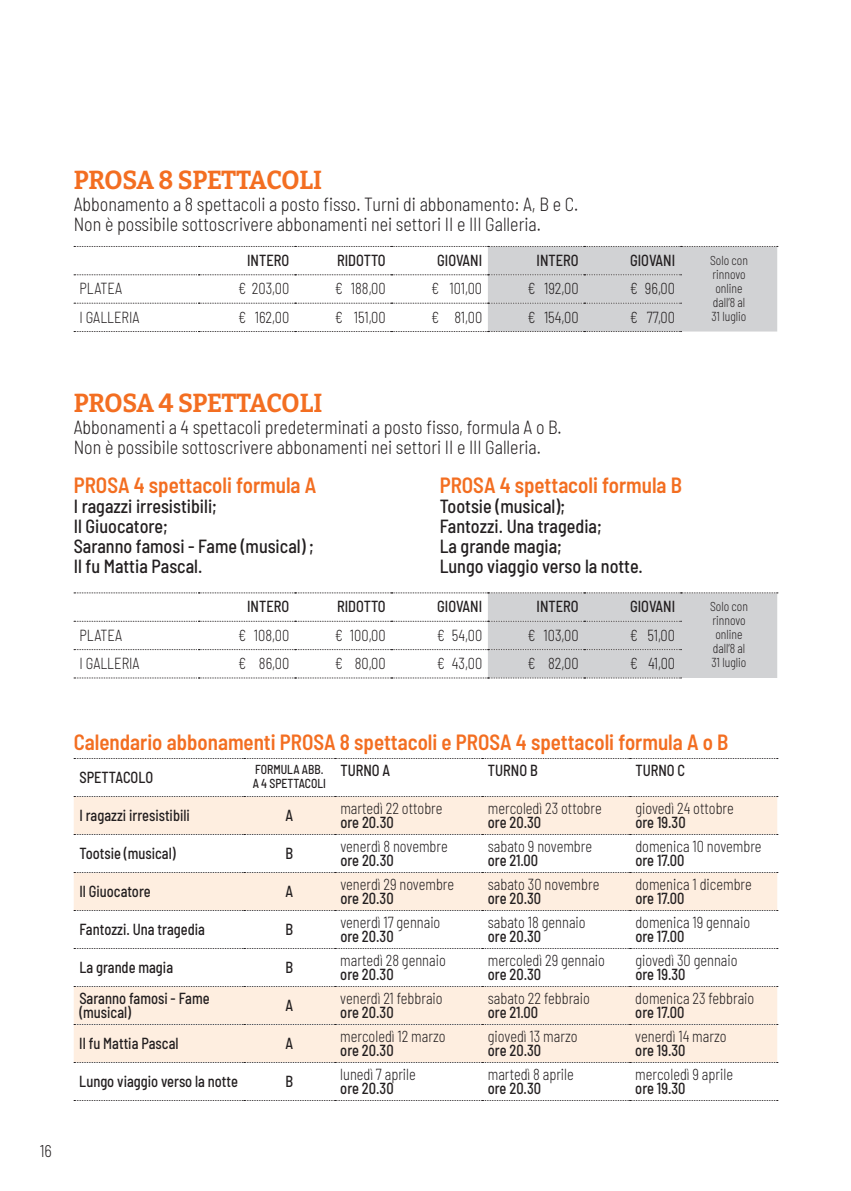
<style>
.page{position:relative;width:851px;height:1191px;background:#fff}
.page>*{position:absolute;margin:0;border:0;box-sizing:border-box;transform-origin:0 0}
.t1{font:700 26px "Bitter";letter-spacing:-.02em;color:#f36e21;scale:.95 1}
.t2{font:600 semi-condensed 22px "Barlow";color:#f36e21;scale:.95 1}
.t3{font:300 semi-condensed 19px/20px "Barlow";color:#231f20;scale:.95 1}
.t4{font:500 semi-condensed 19px/20px "Barlow";color:#231f20;scale:.95 1}
.t5{font:300 semi-condensed 17px "Barlow";color:#231f20;scale:.95 1}
.t6{font:300 semi-condensed 16px "Barlow";color:#231f20;scale:.9 1}
.t7{font:500 semi-condensed 16px/14px "Barlow";color:#231f20;scale:.9 1}
.t8{font:300 semi-condensed 13px/14px "Barlow";color:#231f20;scale:.9 1}
.t9{font:500 semi-condensed 13px/14px "Barlow";color:#231f20;scale:.9 1}
</style>
<div class="page">
<svg style="left:74px;top:246px;width:703px;height:86px"></svg>
<svg style="left:74px;top:592px;width:703px;height:86px"></svg>
<svg style="left:74px;top:797px;width:703px;height:265px;fill:#feeee0"></svg>
<svg style="left:74px;top:758px;width:703px;height:1px"></svg>
<svg style="left:74px;top:796px;width:703px;height:1px"></svg>
<svg style="left:74px;top:834px;width:703px;height:1px"></svg>
<svg style="left:74px;top:872px;width:703px;height:1px"></svg>
<svg style="left:74px;top:910px;width:703px;height:1px"></svg>
<svg style="left:74px;top:948px;width:703px;height:1px"></svg>
<svg style="left:74px;top:986px;width:703px;height:1px"></svg>
<svg style="left:74px;top:1024px;width:703px;height:1px"></svg>
<svg style="left:74px;top:1062px;width:703px;height:1px"></svg>
<svg style="left:74px;top:1100px;width:703px;height:1px"></svg>
<h1 class="t1" style="left:74px;top:158px;width:263px">PROSA 8 SPETTACOLI</h1>
<p class="t3" style="left:74px;top:192px;width:532px">Abbonamento a 8 spettacoli a posto fisso. Turni di abbonamento: A, B e C.<br>Non è possibile sottoscrivere abbonamenti nei settori II e III Galleria.</p>
<p class="t7" style="left:247px;top:252px;width:48px">INTERO</p>
<p class="t7" style="left:337px;top:252px;width:56px">RIDOTTO</p>
<p class="t7" style="left:437px;top:252px;width:51px">GIOVANI</p>
<p class="t7" style="left:536px;top:252px;width:48px">INTERO</p>
<p class="t7" style="left:630px;top:252px;width:51px">GIOVANI</p>
<p class="t8" style="left:710px;top:252px;width:44px">Solo con rinnovo online dall’8 al<br>31 luglio</p>
<p class="t6" style="left:79px;top:277px;width:49px">PLATEA</p>
<p class="t6" style="left:238px;top:277px;width:58px">€ 203,00</p>
<p class="t6" style="left:334px;top:277px;width:58px">€ 188,00</p>
<p class="t6" style="left:431px;top:277px;width:58px">€ 101,00</p>
<p class="t6" style="left:527px;top:277px;width:58px">€ 192,00</p>
<p class="t6" style="left:629px;top:277px;width:52px">€ 96,00</p>
<p class="t6" style="left:79px;top:305px;width:68px">I GALLERIA</p>
<p class="t6" style="left:238px;top:305px;width:58px">€ 162,00</p>
<p class="t6" style="left:335px;top:305px;width:58px">€ 151,00</p>
<p class="t6" style="left:431px;top:305px;width:58px">€ 81,00</p>
<p class="t6" style="left:527px;top:305px;width:58px">€ 154,00</p>
<p class="t6" style="left:629px;top:305px;width:52px">€ 77,00</p>
<h1 class="t1" style="left:74px;top:382px;width:263px">PROSA 4 SPETTACOLI</h1>
<p class="t3" style="left:74px;top:416px;width:515px">Abbonamenti a 4 spettacoli predeterminati a posto fisso, formula A o B.<br>Non è possibile sottoscrivere abbonamenti nei settori II e III Galleria.</p>
<h2 class="t2" style="left:74px;top:469px;width:257px">PROSA 4 spettacoli formula A</h2>
<p class="t4" style="left:74px;top:494px;width:254px">I ragazzi irresistibili;<br>Il Giuocatore;<br>Saranno famosi - Fame (musical) ;<br>Il fu Mattia Pascal.</p>
<h2 class="t2" style="left:439px;top:469px;width:257px">PROSA 4 spettacoli formula B</h2>
<p class="t4" style="left:439px;top:494px;width:215px">Tootsie (musical);<br>Fantozzi. Una tragedia;<br>La grande magia;<br>Lungo viaggio verso la notte.</p>
<p class="t7" style="left:247px;top:598px;width:48px">INTERO</p>
<p class="t7" style="left:337px;top:598px;width:56px">RIDOTTO</p>
<p class="t7" style="left:437px;top:598px;width:51px">GIOVANI</p>
<p class="t7" style="left:536px;top:598px;width:48px">INTERO</p>
<p class="t7" style="left:630px;top:598px;width:51px">GIOVANI</p>
<p class="t8" style="left:710px;top:598px;width:44px">Solo con rinnovo online dall’8 al<br>31 luglio</p>
<p class="t6" style="left:79px;top:623px;width:49px">PLATEA</p>
<p class="t6" style="left:238px;top:623px;width:58px">€ 108,00</p>
<p class="t6" style="left:334px;top:623px;width:58px">€ 100,00</p>
<p class="t6" style="left:437px;top:623px;width:52px">€ 54,00</p>
<p class="t6" style="left:527px;top:623px;width:58px">€ 103,00</p>
<p class="t6" style="left:629px;top:623px;width:52px">€ 51,00</p>
<p class="t6" style="left:79px;top:652px;width:68px">I GALLERIA</p>
<p class="t6" style="left:238px;top:652px;width:58px">€ 86,00</p>
<p class="t6" style="left:335px;top:652px;width:58px">€ 80,00</p>
<p class="t6" style="left:437px;top:652px;width:52px">€ 43,00</p>
<p class="t6" style="left:527px;top:652px;width:58px">€ 82,00</p>
<p class="t6" style="left:629px;top:652px;width:52px">€ 41,00</p>
<p class="t5" style="left:40px;top:1138px;width:14px">16</p>
<h2 class="t2" style="left:74px;top:726px;width:690px">Calendario abbonamenti PROSA 8 spettacoli e PROSA 4 spettacoli formula A o B</h2>
<p class="t7" style="left:79px;top:769px;width:83px">SPETTACOLO</p>
<p class="t9" style="left:252px;top:761px;width:83px">FORMULA ABB.<br>A 4 SPETTACOLI</p>
<p class="t7" style="left:340px;top:762px;width:57px">TURNO A</p>
<p class="t7" style="left:488px;top:762px;width:57px">TURNO B</p>
<p class="t7" style="left:635px;top:762px;width:57px">TURNO C</p>
<p class="t7" style="left:79px;top:807px;width:124px">I ragazzi irresistibili</p>
<p class="t7" style="left:285px;top:807px;width:10px">A</p>
<p class="t6" style="left:340px;top:796px;width:115px">martedì 22 ottobre</p>
<p class="t7" style="left:340px;top:814px;width:61px">ore 20.30</p>
<p class="t6" style="left:488px;top:796px;width:128px">mercoledì 23 ottobre</p>
<p class="t7" style="left:488px;top:814px;width:61px">ore 20.30</p>
<p class="t6" style="left:635px;top:796px;width:111px">giovedì 24 ottobre</p>
<p class="t7" style="left:635px;top:814px;width:57px">ore 19.30</p>
<p class="t7" style="left:79px;top:845px;width:108px">Tootsie (musical)</p>
<p class="t7" style="left:285px;top:845px;width:10px">B</p>
<p class="t7" style="left:79px;top:883px;width:81px">Il Giuocatore</p>
<p class="t7" style="left:285px;top:883px;width:10px">A</p>
<p class="t6" style="left:340px;top:834px;width:121px">venerdì 8 novembre</p>
<p class="t7" style="left:340px;top:852px;width:61px">ore 20.30</p>
<p class="t6" style="left:340px;top:872px;width:128px">venerdì 29 novembre</p>
<p class="t7" style="left:340px;top:890px;width:61px">ore 20.30</p>
<p class="t7" style="left:79px;top:921px;width:141px">Fantozzi. Una tragedia</p>
<p class="t7" style="left:285px;top:921px;width:10px">B</p>
<p class="t6" style="left:340px;top:910px;width:113px">venerdì 17 gennaio</p>
<p class="t7" style="left:340px;top:928px;width:61px">ore 20.30</p>
<p class="t7" style="left:79px;top:959px;width:106px">La grande magia</p>
<p class="t7" style="left:285px;top:959px;width:10px">B</p>
<p class="t6" style="left:340px;top:948px;width:119px">martedì 28 gennaio</p>
<p class="t7" style="left:340px;top:966px;width:61px">ore 20.30</p>
<p class="t7" style="left:79px;top:990px;width:146px">Saranno famosi - Fame (musical)</p>
<p class="t7" style="left:285px;top:997px;width:10px">A</p>
<p class="t7" style="left:79px;top:1035px;width:112px">Il fu Mattia Pascal</p>
<p class="t7" style="left:285px;top:1035px;width:10px">A</p>
<p class="t6" style="left:340px;top:986px;width:115px">venerdì 21 febbraio</p>
<p class="t7" style="left:340px;top:1004px;width:61px">ore 20.30</p>
<p class="t6" style="left:340px;top:1024px;width:119px">mercoledì 12 marzo</p>
<p class="t7" style="left:340px;top:1042px;width:61px">ore 20.30</p>
<p class="t7" style="left:79px;top:1073px;width:178px">Lungo viaggio verso la notte</p>
<p class="t7" style="left:285px;top:1073px;width:10px">B</p>
<p class="t6" style="left:340px;top:1062px;width:85px">lunedì 7 aprile</p>
<p class="t7" style="left:340px;top:1080px;width:61px">ore 20.30</p>
<p class="t6" style="left:488px;top:834px;width:117px">sabato 9 novembre</p>
<p class="t7" style="left:488px;top:852px;width:57px">ore 21.00</p>
<p class="t6" style="left:635px;top:834px;width:142px">domenica 10 novembre</p>
<p class="t7" style="left:635px;top:852px;width:56px">ore 17.00</p>
<p class="t6" style="left:488px;top:872px;width:125px">sabato 30 novembre</p>
<p class="t7" style="left:488px;top:890px;width:61px">ore 20.30</p>
<p class="t6" style="left:635px;top:872px;width:131px">domenica 1 dicembre</p>
<p class="t7" style="left:635px;top:890px;width:56px">ore 17.00</p>
<p class="t6" style="left:487px;top:910px;width:110px">sabato 18 gennaio</p>
<p class="t7" style="left:487px;top:928px;width:61px">ore 20.30</p>
<p class="t6" style="left:635px;top:910px;width:129px">domenica 19 gennaio</p>
<p class="t7" style="left:635px;top:928px;width:56px">ore 17.00</p>
<p class="t6" style="left:487px;top:948px;width:132px">mercoledì 29 gennaio</p>
<p class="t7" style="left:487px;top:966px;width:61px">ore 20.30</p>
<p class="t6" style="left:635px;top:948px;width:115px">giovedì 30 gennaio</p>
<p class="t7" style="left:635px;top:966px;width:57px">ore 19.30</p>
<p class="t6" style="left:487px;top:986px;width:115px">sabato 22 febbraio</p>
<p class="t7" style="left:487px;top:1004px;width:57px">ore 21.00</p>
<p class="t6" style="left:635px;top:986px;width:134px">domenica 23 febbraio</p>
<p class="t7" style="left:635px;top:1004px;width:56px">ore 17.00</p>
<p class="t6" style="left:487px;top:1024px;width:101px">giovedì 13 marzo</p>
<p class="t7" style="left:487px;top:1042px;width:61px">ore 20.30</p>
<p class="t6" style="left:635px;top:1024px;width:103px">venerdì 14 marzo</p>
<p class="t7" style="left:635px;top:1042px;width:57px">ore 19.30</p>
<p class="t6" style="left:487px;top:1062px;width:97px">martedì 8 aprile</p>
<p class="t7" style="left:487px;top:1080px;width:61px">ore 20.30</p>
<p class="t6" style="left:635px;top:1062px;width:110px">mercoledì 9 aprile</p>
<p class="t7" style="left:635px;top:1080px;width:57px">ore 19.30</p>
</div>
